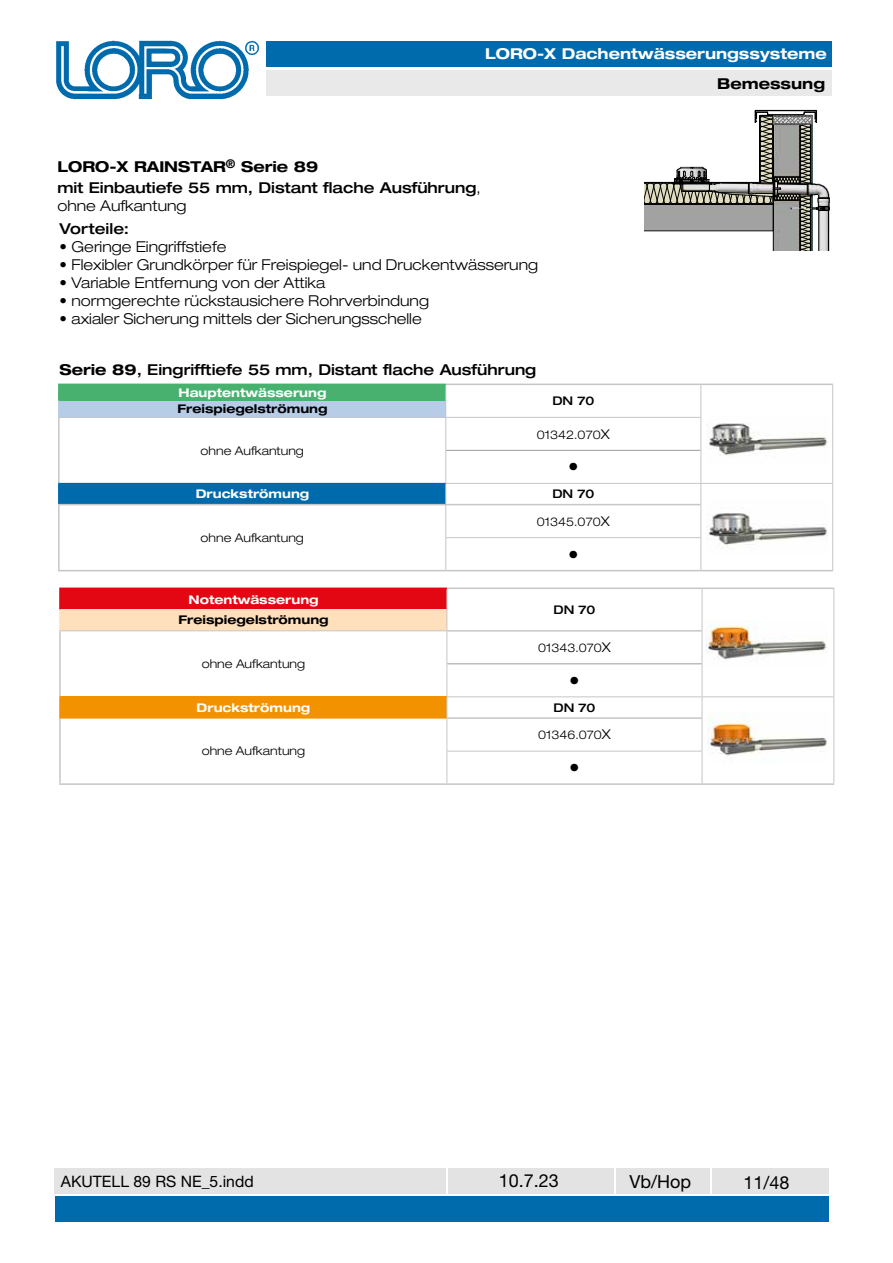
<style>
.page{position:relative;width:893px;height:1263px;background:#fff}
.page>*{position:absolute;margin:0;border:0;box-sizing:border-box;transform-origin:0 0}
.t1{font:700 expanded 21px "Helvetica Neue LT Std";color:#000}
.t2{font:18px "Helvetica Neue LT Std";color:#000}
.t3{font:15.75px "Helvetica Neue LT Std";color:#000}
.t4{font:300 expanded 15px "Helvetica Neue LT Std";color:#000}
.t5{font:500 expanded 15px/21px "Helvetica Neue LT Std";color:#000}
.t6{font:700 expanded 15px "Helvetica Neue LT Std";color:#fff}
.t7{font:700 expanded 15px "Helvetica Neue LT Std";color:#000}
.t8{font:300 expanded 12px "Helvetica Neue LT Std";color:#000}
.t9{font:700 expanded 12px "Helvetica Neue LT Std";color:#fff}
.t10{font:700 expanded 12px "Helvetica Neue LT Std";color:#000}
.t11{font:500 expanded 12px "Helvetica Neue LT Std";color:#000}
.s1{font-weight:700}
.s2{font-weight:300}
.s3{font-size:13.5px}
</style>
<div class="page">
<div style="left:266px;top:41px;width:566px;height:25px;background:#006bac"></div>
<div style="left:266px;top:71px;width:566px;height:25px;background:#e9e9e9"></div>
<img style="left:56px;top:40px;width:203px;height:60px">
<div style="left:55px;top:1196px;width:774px;height:26px;background:#006bac"></div>
<div style="left:55px;top:1168px;width:391px;height:25px;background:#e3e3e3"></div>
<div style="left:448px;top:1168px;width:166px;height:25px;background:#e3e3e3"></div>
<div style="left:616px;top:1168px;width:94px;height:25px;background:#e3e3e3"></div>
<div style="left:712px;top:1168px;width:117px;height:25px;background:#e3e3e3"></div>
<div style="left:59px;top:384px;width:387px;height:17px;background:#49b170"></div>
<div style="left:59px;top:401px;width:387px;height:16px;background:#b7cce7"></div>
<div style="left:59px;top:483px;width:387px;height:22px;background:#006bac"></div>
<hr style="left:58px;top:570px;width:388px;height:1px;background:#c6c6c6">
<hr style="left:446px;top:384px;width:255px;height:1px;background:#c6c6c6">
<hr style="left:701px;top:384px;width:132px;height:1px;background:#c6c6c6">
<hr style="left:58px;top:418px;width:2px;height:32px;background:#c6c6c6">
<hr style="left:58px;top:450px;width:2px;height:33px;background:#c6c6c6">
<hr style="left:58px;top:504px;width:387px;height:1px;background:#c6c6c6">
<hr style="left:58px;top:505px;width:2px;height:33px;background:#c6c6c6">
<hr style="left:446px;top:504px;width:254px;height:1px;background:#c6c6c6">
<hr style="left:58px;top:538px;width:2px;height:32px;background:#c6c6c6">
<hr style="left:446px;top:570px;width:255px;height:1px;background:#c6c6c6">
<hr style="left:701px;top:570px;width:132px;height:1px;background:#c6c6c6">
<svg style="left:700px;top:385px;width:1px;height:32px"></svg>
<svg style="left:832px;top:385px;width:1px;height:32px"></svg>
<hr style="left:832px;top:417px;width:1px;height:33px;background:#c6c6c6">
<hr style="left:832px;top:450px;width:1px;height:33px;background:#c6c6c6">
<hr style="left:58px;top:417px;width:388px;height:1px;background:#c6c6c6">
<hr style="left:446px;top:417px;width:255px;height:1px;background:#c6c6c6">
<hr style="left:445px;top:418px;width:1px;height:32px;background:#c6c6c6">
<hr style="left:700px;top:418px;width:1px;height:32px;background:#c6c6c6">
<hr style="left:446px;top:450px;width:254px;height:1px;background:#9d9d9c">
<hr style="left:445px;top:450px;width:1px;height:33px;background:#c6c6c6">
<hr style="left:700px;top:450px;width:1px;height:33px;background:#c6c6c6">
<hr style="left:445px;top:483px;width:256px;height:1px;background:#c6c6c6">
<svg style="left:445px;top:484px;width:1px;height:21px"></svg>
<hr style="left:701px;top:483px;width:132px;height:1px;background:#c6c6c6">
<svg style="left:700px;top:484px;width:1px;height:21px"></svg>
<svg style="left:832px;top:484px;width:1px;height:21px"></svg>
<hr style="left:832px;top:505px;width:1px;height:33px;background:#c6c6c6">
<hr style="left:832px;top:538px;width:1px;height:32px;background:#c6c6c6">
<hr style="left:445px;top:505px;width:1px;height:32px;background:#c6c6c6">
<hr style="left:700px;top:505px;width:1px;height:32px;background:#c6c6c6">
<hr style="left:445px;top:537px;width:256px;height:1px;background:#c6c6c6">
<hr style="left:445px;top:538px;width:1px;height:32px;background:#c6c6c6">
<hr style="left:700px;top:538px;width:1px;height:32px;background:#c6c6c6">
<hr style="left:58px;top:384px;width:388px;height:1px;background:#49b170">
<svg style="left:58px;top:385px;width:1px;height:32px"></svg>
<svg style="left:445px;top:385px;width:1px;height:32px"></svg>
<hr style="left:58px;top:484px;width:2px;height:20px;background:#006bac">
<hr style="left:58px;top:483px;width:387px;height:1px;background:#006bac">
<div style="left:60px;top:588px;width:387px;height:21px;background:#e30613"></div>
<div style="left:60px;top:609px;width:387px;height:22px;background:#fee0bc"></div>
<div style="left:60px;top:697px;width:387px;height:21px;background:#f39200"></div>
<hr style="left:59px;top:783px;width:388px;height:2px;background:#c6c6c6">
<hr style="left:447px;top:587px;width:255px;height:2px;background:#c6c6c6">
<hr style="left:702px;top:587px;width:132px;height:2px;background:#c6c6c6">
<hr style="left:59px;top:631px;width:2px;height:33px;background:#c6c6c6">
<hr style="left:59px;top:664px;width:2px;height:32px;background:#c6c6c6">
<hr style="left:447px;top:630px;width:255px;height:2px;background:#c6c6c6">
<hr style="left:59px;top:718px;width:2px;height:33px;background:#c6c6c6">
<hr style="left:447px;top:717px;width:255px;height:2px;background:#c6c6c6">
<hr style="left:59px;top:751px;width:2px;height:32px;background:#c6c6c6">
<hr style="left:447px;top:783px;width:255px;height:2px;background:#c6c6c6">
<hr style="left:702px;top:783px;width:132px;height:2px;background:#c6c6c6">
<svg style="left:702px;top:589px;width:1px;height:42px"></svg>
<svg style="left:833px;top:589px;width:1px;height:42px"></svg>
<hr style="left:833px;top:631px;width:1px;height:33px;background:#c6c6c6">
<hr style="left:833px;top:664px;width:1px;height:32px;background:#c6c6c6">
<hr style="left:59px;top:630px;width:388px;height:1px;background:#c6c6c6">
<hr style="left:447px;top:631px;width:1px;height:33px;background:#c6c6c6">
<hr style="left:702px;top:631px;width:1px;height:33px;background:#c6c6c6">
<hr style="left:447px;top:663px;width:255px;height:1px;background:#9d9d9c">
<hr style="left:447px;top:664px;width:1px;height:32px;background:#c6c6c6">
<hr style="left:702px;top:664px;width:1px;height:32px;background:#c6c6c6">
<hr style="left:447px;top:696px;width:255px;height:1px;background:#c6c6c6">
<svg style="left:447px;top:697px;width:1px;height:21px"></svg>
<hr style="left:702px;top:696px;width:132px;height:1px;background:#c6c6c6">
<svg style="left:702px;top:697px;width:1px;height:21px"></svg>
<svg style="left:833px;top:697px;width:1px;height:21px"></svg>
<hr style="left:833px;top:718px;width:1px;height:33px;background:#c6c6c6">
<hr style="left:833px;top:751px;width:1px;height:32px;background:#c6c6c6">
<hr style="left:447px;top:718px;width:1px;height:33px;background:#c6c6c6">
<hr style="left:702px;top:718px;width:1px;height:33px;background:#c6c6c6">
<hr style="left:447px;top:751px;width:255px;height:1px;background:#c6c6c6">
<hr style="left:447px;top:751px;width:1px;height:32px;background:#c6c6c6">
<hr style="left:702px;top:751px;width:1px;height:32px;background:#c6c6c6">
<hr style="left:59px;top:587px;width:388px;height:2px;background:#e30613">
<hr style="left:59px;top:589px;width:2px;height:20px;background:#e30613">
<hr style="left:59px;top:609px;width:2px;height:21px;background:#fee0bc">
<svg style="left:447px;top:589px;width:1px;height:41px"></svg>
<hr style="left:59px;top:696px;width:388px;height:1px;background:#f39200">
<hr style="left:59px;top:718px;width:388px;height:1px;background:#f39200">
<hr style="left:59px;top:697px;width:2px;height:21px;background:#f39200">
<img style="left:707px;top:423px;width:121px;height:33px">
<img style="left:706px;top:620px;width:121px;height:41px">
<img style="left:707px;top:513px;width:121px;height:36px">
<img style="left:707px;top:712px;width:121px;height:44px">
<svg style="left:644px;top:110px;width:186px;height:141px"></svg>
<div style="left:773px;top:116px;width:39px;height:8px;border:1px solid #767676"></div>
<p class="t6" style="left:485px;top:44px;width:343px">LORO-X Dachentwässerungssysteme</p>
<p class="t5" style="left:57px;top:155px;width:425px"><span class="s1">LORO-X RAINSTAR</span><sup>®</sup> <span class="s1">Serie 89<br></span>mit Einbautiefe 55 mm, Distant flache Ausführung<span class="s2">,</span></p>
<p class="t4" style="left:57px;top:196px;width:131px">ohne Aufkantung</p>
<p class="t5" style="left:60px;top:218px;width:71px">Vorteile:</p>
<p class="t4" style="left:60px;top:237px;width:168px">• Geringe Eingriffstiefe</p>
<p class="t4" style="left:60px;top:255px;width:480px">• Flexibler Grundkörper für Freispiegel- und Druckentwässerung</p>
<p class="t4" style="left:60px;top:273px;width:267px">• Variable Entfernung von der Attika</p>
<p class="t4" style="left:60px;top:291px;width:371px">• normgerechte rückstausichere Rohrverbindung</p>
<p class="t4" style="left:60px;top:309px;width:364px">• axialer Sicherung mittels der Sicherungsschelle</p>
<p class="t5" style="left:59px;top:359px;width:478px"><span class="s1">Serie 89</span>, Eingrifftiefe 55 mm, Distant flache Ausführung</p>
<p class="t9" style="left:179px;top:385px;width:149px">Hauptentwässerung</p>
<p class="t11" style="left:552px;top:393px;width:43px">DN 70</p>
<p class="t10" style="left:177px;top:401px;width:151px">Freispiegelströmung</p>
<p class="t8" style="left:201px;top:443px;width:105px">ohne Aufkantung</p>
<p class="t8" style="left:537px;top:427px;width:74px">01342.070<span class="s3">X</span></p>
<h1 class="t1" style="left:568px;top:453px;width:12px">•</h1>
<p class="t9" style="left:196px;top:486px;width:115px">Druckströmung</p>
<p class="t11" style="left:552px;top:486px;width:43px">DN 70</p>
<p class="t8" style="left:201px;top:530px;width:105px">ohne Aufkantung</p>
<p class="t8" style="left:537px;top:514px;width:74px">01345.070<span class="s3">X</span></p>
<h1 class="t1" style="left:568px;top:540px;width:12px">•</h1>
<p class="t9" style="left:189px;top:591px;width:131px">Notentwässerung</p>
<p class="t10" style="left:179px;top:612px;width:151px">Freispiegelströmung</p>
<p class="t8" style="left:202px;top:656px;width:105px">ohne Aufkantung</p>
<p class="t11" style="left:553px;top:602px;width:43px">DN 70</p>
<p class="t8" style="left:538px;top:640px;width:74px">01343.070<span class="s3">X</span></p>
<h1 class="t1" style="left:569px;top:667px;width:12px">•</h1>
<p class="t9" style="left:197px;top:700px;width:115px">Druckströmung</p>
<p class="t11" style="left:553px;top:700px;width:43px">DN 70</p>
<p class="t8" style="left:202px;top:744px;width:105px">ohne Aufkantung</p>
<p class="t8" style="left:538px;top:728px;width:74px">01346.070<span class="s3">X</span></p>
<h1 class="t1" style="left:569px;top:754px;width:12px">•</h1>
<p class="t7" style="left:717px;top:73px;width:110px">Bemessung</p>
<p class="t3" style="left:61px;top:1172px;width:194px">AKUTELL 89 RS NE_5.indd</p>
<p class="t2" style="left:499px;top:1170px;width:62px">10.7.23</p>
<p class="t2" style="left:630px;top:1170px;width:63px">Vb/Hop</p>
<p class="t2" style="left:743px;top:1172px;width:48px">11/48</p>
</div>
